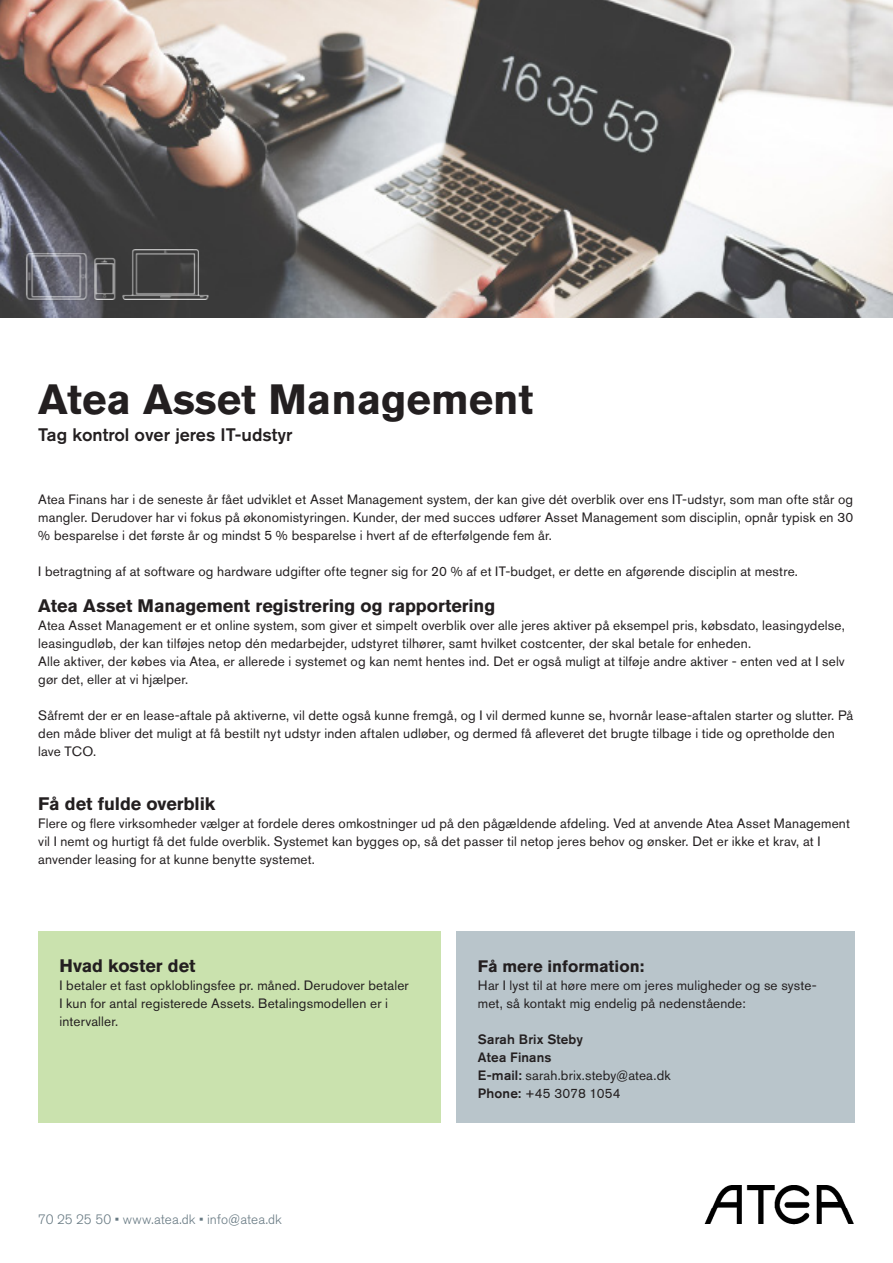
<style>
.page{position:relative;width:893px;height:1263px;background:#fff}
.page>*{position:absolute;margin:0;border:0;box-sizing:border-box;transform-origin:0 0}
.Overskrift{font:700 42px "Akzidenz Grotesk Std";color:#231f20}
.Mellemoverskrift{font:700 18px "Akzidenz Grotesk Std";letter-spacing:-.005em;color:#231f20}
.t1{font:500 18px "Akzidenz Grotesk Std";color:#231f20}
.Brodtekst{font:700 18px "Akzidenz Grotesk Std";color:#231f20}
.Brodtekst-2{font:700 16.5px "Akzidenz Grotesk Std";color:#231f20}
.Mellemoverskrift-2{font:13.5px/18px "Akzidenz Grotesk Std";letter-spacing:.01em;color:#231f20}
.Brodtekst-3{font:13.5px/18px "Akzidenz Grotesk Std";letter-spacing:.01em;color:#231f20}
.Brodtekst-4{font:300 13.5px "Akzidenz Grotesk Std";letter-spacing:.005em;color:#677982}
.Brodtekst-5{font:500 13.5px "Akzidenz Grotesk Std";letter-spacing:.01em;color:#231f20}
.s1{font-weight:500}
</style>
<div class="page">
<img style="left:704px;top:1185px;width:150px;height:40px">
<img style="left:0;top:0;width:893px;height:318px">
<div style="left:38px;top:931px;width:403px;height:191px;background:#cae2ae"></div>
<div style="left:457px;top:931px;width:398px;height:191px;background:#b9c5cb"></div>
<img style="left:18px;top:245px;width:231px;height:59px">
<p class="Overskrift" style="left:38px;top:375px;width:497px">Atea Asset Management</p>
<p class="t1" style="left:38px;top:423px;width:256px">Tag kontrol over jeres IT-udstyr</p>
<p class="Mellemoverskrift-2" style="left:38px;top:490px;width:816px;text-align:justify">Atea Finans har i de seneste år fået udviklet et Asset Management system, der kan give dét overblik over ens IT-udstyr, som man ofte står og mangler. Derudover har vi fokus på økonomistyringen. Kunder, der med succes udfører Asset Management som disciplin, opnår typisk en 30 % besparelse i det første år og mindst 5 % besparelse i hvert af de efterfølgende fem år.</p>
<p class="Mellemoverskrift-2" style="left:38px;top:562px;width:761px">I betragtning af at software og hardware udgifter ofte tegner sig for 20 % af et IT-budget, er dette en afgørende disciplin at mestre.</p>
<p class="Mellemoverskrift" style="left:38px;top:595px;width:458px">Atea Asset Management registrering og rapportering</p>
<p class="Mellemoverskrift-2" style="left:38px;top:616px;width:808px">Atea Asset Management er et online system, som giver et simpelt overblik over alle jeres aktiver på eksempel pris, købsdato, leasingydelse, leasingudløb, der kan tilføjes netop dén medarbejder, udstyret tilhører, samt hvilket costcenter, der skal betale for enheden.</p>
<p class="Mellemoverskrift-2" style="left:38px;top:652px;width:808px">Alle aktiver, der købes via Atea, er allerede i systemet og kan nemt hentes ind. Det er også muligt at tilføje andre aktiver - enten ved at I selv gør det, eller at vi hjælper.</p>
<p class="Mellemoverskrift-2" style="left:38px;top:706px;width:816px">Såfremt der er en lease-aftale på aktiverne, vil dette også kunne fremgå, og I vil dermed kunne se, hvornår lease-aftalen starter og slutter. På den måde bliver det muligt at få bestilt nyt udstyr inden aftalen udløber, og dermed få afleveret det brugte tilbage i tide og opretholde den lave TCO.</p>
<p class="Mellemoverskrift" style="left:38px;top:793px;width:178px">Få det fulde overblik</p>
<p class="Mellemoverskrift-2" style="left:38px;top:814px;width:813px">Flere og flere virksomheder vælger at fordele deres omkostninger ud på den pågældende afdeling. Ved at anvende Atea Asset Management vil I nemt og hurtigt få det fulde overblik. Systemet kan bygges op, så det passer til netop jeres behov og ønsker. Det er ikke et krav, at I anvender leasing for at kunne benytte systemet.</p>
<p class="Brodtekst" style="left:60px;top:955px;width:138px">Hvad koster det</p>
<p class="Brodtekst-3" style="left:60px;top:976px;width:351px">I betaler et fast opkloblingsfee pr. måned. Derudover betaler<br>I kun for antal registerede Assets. Betalingsmodellen er i intervaller.</p>
<p class="Brodtekst-4" style="left:38px;top:1212px;width:245px">70 25 25 50 • www.atea.dk • info@atea.dk</p>
<p class="Brodtekst-2" style="left:478px;top:957px;width:168px">Få mere information:</p>
<p class="Brodtekst-3" style="left:478px;top:976px;width:340px">Har I lyst til at høre mere om jeres muligheder og se syste&shy;met, så kontakt mig endelig på nedenstående:</p>
<p class="Brodtekst-5" style="left:478px;top:1031px;width:106px">Sarah Brix Steby</p>
<p class="Brodtekst-5" style="left:478px;top:1049px;width:75px">Atea Finans</p>
<p class="Brodtekst-3" style="left:478px;top:1066px;width:194px"><span class="s1">E-mail:</span> sarah.brix.steby@atea.dk</p>
<p class="Brodtekst-3" style="left:478px;top:1084px;width:144px"><span class="s1">Phone:</span> +45 3078 1054</p>
</div>
